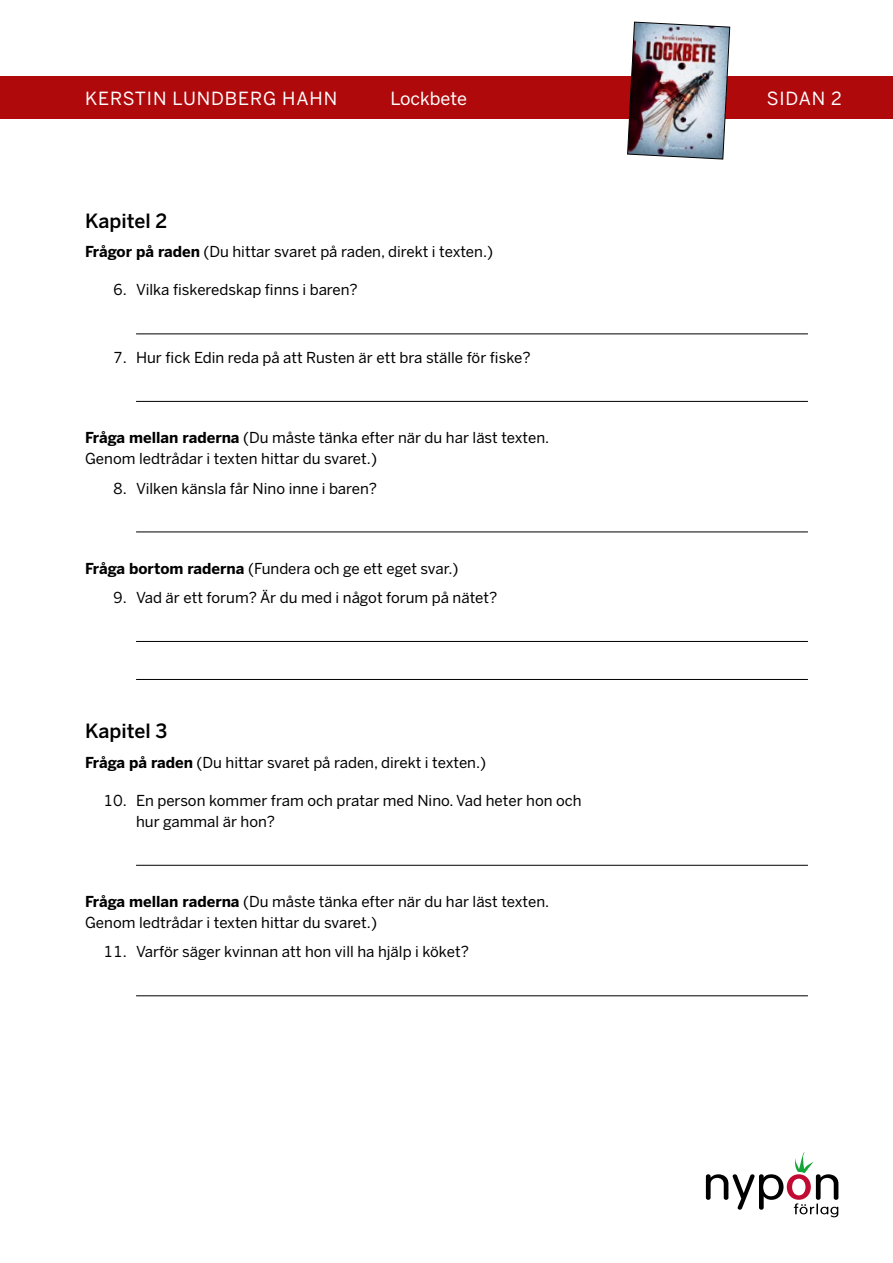
<style>
.page{position:relative;width:893px;height:1263px;background:#fff}
.page>*{position:absolute;margin:0;border:0;box-sizing:border-box;transform-origin:0 0}
.t1{font:500 19.5px "Benton Sans";color:#000}
.t2{font:18px "Benton Sans";letter-spacing:.05em;color:#fff}
.t3{font:18px "Benton Sans";color:#fff}
.t4{font:15px/21px "Benton Sans";color:#000}
.s1{font-weight:700}
</style>
<div class="page">
<svg style="left:706px;top:1152px;width:132px;height:65px"></svg>
<div style="left:0;top:77px;width:893px;height:42px;background:#af090b"></div>
<img style="left:627px;top:21px;width:103px;height:139px">
<hr style="left:136px;top:333px;width:672px;height:1px;background:#000">
<hr style="left:136px;top:401px;width:672px;height:1px;background:#000">
<hr style="left:136px;top:531px;width:672px;height:1px;background:#000">
<hr style="left:136px;top:641px;width:672px;height:1px;background:#000">
<hr style="left:136px;top:679px;width:672px;height:1px;background:#000">
<hr style="left:136px;top:865px;width:672px;height:1px;background:#000">
<hr style="left:136px;top:995px;width:672px;height:1px;background:#000">
<p class="t2" style="left:85px;top:87px;width:254px">KERSTIN LUNDBERG HAHN</p>
<p class="t3" style="left:390px;top:87px;width:78px">Lockbete</p>
<p class="t2" style="left:767px;top:87px;width:77px">SIDAN 2</p>
<h1 class="t1" style="left:85px;top:209px;width:84px">Kapitel 2</h1>
<p class="t4" style="left:85px;top:242px;width:410px"><span class="s1">Frågor på raden</span> (Du hittar svaret på raden, direkt i texten.)</p>
<p class="t4" style="left:113px;top:280px;width:246px">6. Vilka fiskeredskap finns i baren?</p>
<p class="t4" style="left:113px;top:347px;width:419px">7. Hur fick Edin reda på att Rusten är ett bra ställe för fiske?</p>
<p class="t4" style="left:85px;top:427px;width:466px"><span class="s1">Fråga mellan raderna</span> (Du måste tänka efter när du har läst texten.<br>Genom ledtrådar i texten hittar du svaret.)</p>
<p class="t4" style="left:113px;top:478px;width:265px">8. Vilken känsla får Nino inne i baren?</p>
<p class="t4" style="left:85px;top:558px;width:375px"><span class="s1">Fråga bortom raderna</span> (Fundera och ge ett eget svar.)</p>
<p class="t4" style="left:113px;top:587px;width:386px">9. Vad är ett forum? Är du med i något forum på nätet?</p>
<h1 class="t1" style="left:85px;top:719px;width:84px">Kapitel 3</h1>
<p class="t4" style="left:85px;top:752px;width:403px"><span class="s1">Fråga på raden</span> (Du hittar svaret på raden, direkt i texten.)</p>
<p class="t4" style="left:136px;top:790px;width:447px;text-indent:-33px">10. En person kommer fram och pratar med Nino. Vad heter hon och hur gammal är hon?</p>
<p class="t4" style="left:85px;top:891px;width:466px"><span class="s1">Fråga mellan raderna</span> (Du måste tänka efter när du har läst texten.<br>Genom ledtrådar i texten hittar du svaret.)</p>
<p class="t4" style="left:103px;top:941px;width:367px">11. Varför säger kvinnan att hon vill ha hjälp i köket?</p>
</div>
